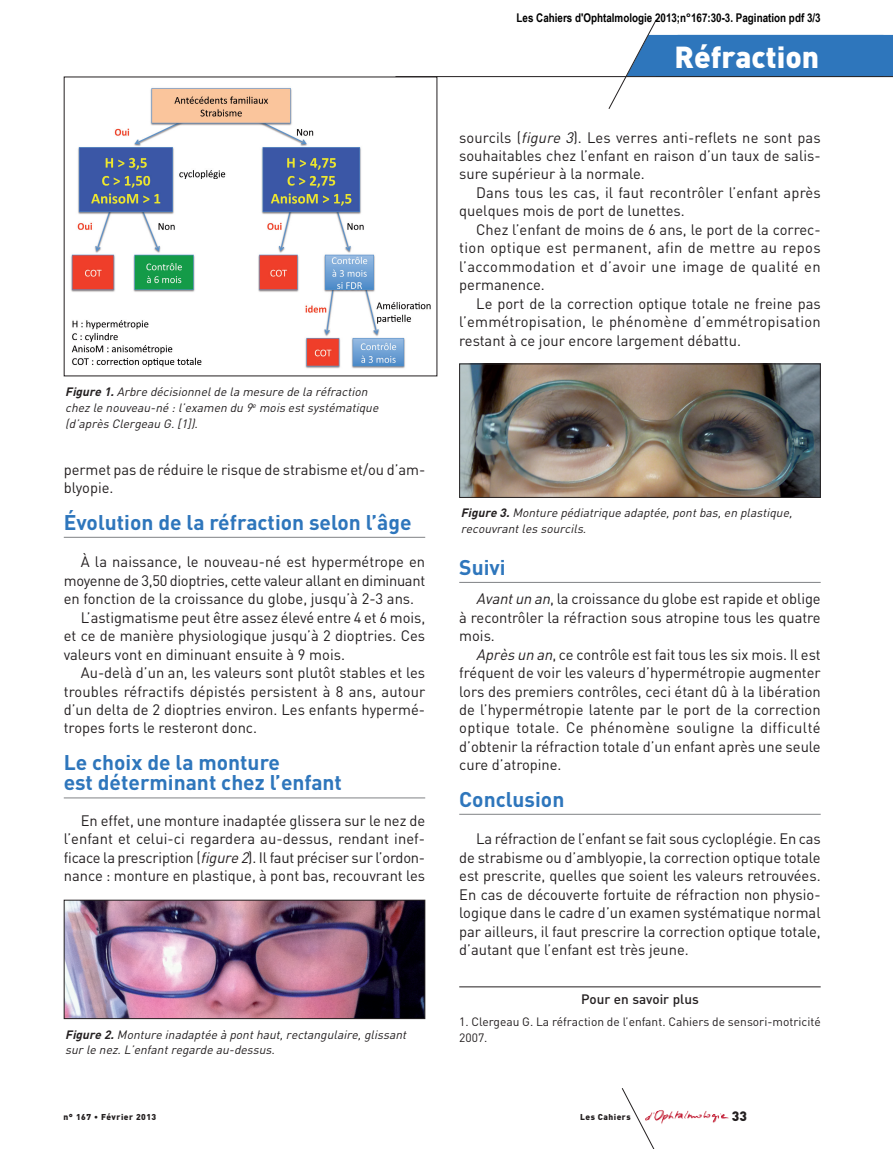
<style>
.page{position:relative;width:893px;height:1149px;background:#fff}
.page>*{position:absolute;margin:0;border:0;box-sizing:border-box;transform-origin:0 0}
.t1{font:900 30px "DIN";color:#fff}
.t2{font:700 21px/20.5px "DIN";color:#2e76bc}
.t3{font:15px/18.5px "DIN";color:#231f20;text-align:justify}
.t4{font:15px "DIN";letter-spacing:.025em;color:#231f20}
.t5{font:15px "DIN";letter-spacing:-.02em;color:#231f20}
.t6{font:15px "DIN";letter-spacing:.02em;color:#231f20}
.t7{font:500 13.5px "DIN";color:#231f20}
.t8{font:900 13.5px "DIN";color:#231f20}
.t9{font:italic 12px/15.8px "DIN";color:#231f20}
.t10{font:12px/16.5px "DIN";color:#231f20}
.t11{font:700 12px "Arial Narrow";color:#000}
.t12{font:900 8.4px "DIN";letter-spacing:.055em;color:#231f20}
.s1{font-weight:700}
.s2{font-style:italic}
</style>
<div class="page">
<hr style="left:64px;top:536px;width:361px;height:1px;background:#808285">
<hr style="left:64px;top:797px;width:361px;height:1px;background:#808285">
<img style="left:667px;top:1110px;width:62px;height:13px">
<svg style="left:622px;top:1088px;width:45px;height:60px"></svg>
<hr style="left:395px;top:76px;width:498px;height:1px;background:#231f20">
<svg style="left:608px;top:20px;width:285px;height:89px"></svg>
<hr style="left:459px;top:582px;width:362px;height:1px;background:#808285">
<hr style="left:459px;top:813px;width:362px;height:1px;background:#808285">
<hr style="left:459px;top:986px;width:362px;height:1px;background:#231f20">
<img style="left:71px;top:87px;width:360px;height:282px">
<img style="left:66px;top:901px;width:357px;height:115px">
<div style="left:64px;top:899px;width:361px;height:119px;border:1px solid #231f20"></div>
<img style="left:461px;top:365px;width:358px;height:130px">
<div style="left:459px;top:363px;width:362px;height:134px;border:1px solid #231f20"></div>
<p class="t11" style="left:517px;top:10px;width:306px">Les Cahiers d'Ophtalmologie 2013;n°167:30-3. Pagination pdf 3/3</p>
<p class="t1" style="left:674px;top:46px;width:146px">Réfraction</p>
<p class="t9" style="left:65px;top:385px;width:317px"><span class="s1">Figure 1.</span>Arbre décisionnelde la mesure de la réfraction chez le nouveau-né :l’examen du 9<sup>e</sup> mois estsystématique (d’après Clergeau G.[1]).</p>
<p class="t3" style="left:64px;top:462px;width:363px">permet pas de réduire le risque de strabisme et/ou d’am&shy;blyopie.</p>
<p class="t2" style="left:64px;top:514px;width:349px">Évolution de la réfraction selon l’âge</p>
<p class="t3" style="left:81px;top:554px;width:346px">À la naissance, le nouveau-né est hypermétrope en</p>
<p class="t5" style="left:64px;top:575px;width:363px">moyenne de 3,50 dioptries, cette valeur allant en diminuant</p>
<p class="t3" style="left:64px;top:591px;width:352px">en fonction de la croissance du globe, jusqu’à 2-3 ans.</p>
<p class="t3" style="left:81px;top:609px;width:346px">L’astigmatisme peut être assez élevé entre 4 et 6 mois,</p>
<p class="t3" style="left:64px;top:628px;width:363px">et ce de manière physiologique jusqu’à 2 dioptries. Ces</p>
<p class="t3" style="left:64px;top:646px;width:283px">valeurs vont en diminuant ensuite à 9 mois.</p>
<p class="t3" style="left:81px;top:665px;width:346px">Au-delà d’un an, les valeurs sont plutôt stables et les</p>
<p class="t3" style="left:64px;top:683px;width:363px">troubles réfractifs dépistés persistent à 8 ans, autour</p>
<p class="t3" style="left:64px;top:702px;width:363px">d’un delta de 2 dioptries environ. Les enfants hypermé-</p>
<p class="t3" style="left:64px;top:720px;width:195px">tropes forts le resteront donc.</p>
<p class="t2" style="left:64px;top:753px;width:280px">Le choix de la monture<br>est déterminant chez l’enfant</p>
<p class="t3" style="left:64px;top:812px;width:363px;text-indent:17px">En effet, une monture inadaptée glissera sur le nez de l’enfant et celui-ci regardera au-dessus, rendant inef - ficace la prescription (<span class="s2">figure 2</span>). Il faut préciser sur l’ordon - nance : monture en plastique, à pont bas, recouvrant les</p>
<p class="t9" style="left:65px;top:1027px;width:345px"><span class="s1">Figure 2.</span> Monture inadaptée à ponthaut,rectangulaire,glissant sur le nez.L’enfantregarde au-dessus.</p>
<p class="t3" style="left:459px;top:130px;width:363px">sourcils (<span class="s2">figure 3</span>). Les verres anti-reflets ne sont pas</p>
<p class="t3" style="left:459px;top:148px;width:363px">souhaitables chez l’enfant en raison d’un taux de salis-</p>
<p class="t3" style="left:459px;top:166px;width:187px">sure supérieur à la normale.</p>
<p class="t3" style="left:476px;top:185px;width:346px">Dans tous les cas, il faut recontrôler l’enfant après</p>
<p class="t3" style="left:459px;top:203px;width:227px">quelques mois de port de lunettes.</p>
<p class="t3" style="left:476px;top:222px;width:346px">Chez l’enfant de moins de 6 ans, le port de la correc-</p>
<p class="t4" style="left:459px;top:242px;width:363px">tion optique est permanent, afin de mettre au repos</p>
<p class="t4" style="left:459px;top:261px;width:363px">l’accommodation et d’avoir une image de qualité en</p>
<p class="t3" style="left:459px;top:277px;width:87px">permanence.</p>
<p class="t3" style="left:476px;top:296px;width:346px">Le port de la correction optique totale ne freine pas</p>
<p class="t6" style="left:459px;top:316px;width:363px">l’emmétropisation, le phénomène d’emmétropisation</p>
<p class="t3" style="left:459px;top:333px;width:283px">restant à ce jour encore largement débattu.</p>
<p class="t9" style="left:461px;top:506px;width:335px"><span class="s1">Figure 3.</span> Monture pédiatrique adaptée,pontbas,en plastique, recouvrantles sourcils.</p>
<p class="t2" style="left:459px;top:559px;width:48px">Suivi</p>
<p class="t3" style="left:476px;top:591px;width:346px"><span class="s2">Avantun an</span>, la croissance du globe est rapide et oblige</p>
<p class="t3" style="left:459px;top:609px;width:363px">à recontrôler la réfraction sous atropine tous les quatre</p>
<p class="t3" style="left:459px;top:628px;width:37px">mois.</p>
<p class="t3" style="left:476px;top:646px;width:346px"><span class="s2">Après un an</span>, ce contrôle est fait tous les six mois. Il est</p>
<p class="t3" style="left:459px;top:665px;width:363px">fréquent de voir les valeurs d’hypermétropie augmenter</p>
<p class="t3" style="left:459px;top:683px;width:363px">lors des premiers contrôles, ceci étant dû à la libération</p>
<p class="t3" style="left:459px;top:702px;width:363px">de l’hypermétropie latente par le port de la correction</p>
<p class="t4" style="left:459px;top:722px;width:363px">optique totale. Ce phénomène souligne la difficulté</p>
<p class="t3" style="left:459px;top:738px;width:363px">d’obtenir la réfraction totale d’un enfant après une seule</p>
<p class="t3" style="left:459px;top:757px;width:104px">cure d’atropine.</p>
<p class="t2" style="left:459px;top:790px;width:107px">Conclusion</p>
<p class="t3" style="left:459px;top:831px;width:363px;text-indent:17px">La réfraction de l’enfant se fait sous cycloplégie. En cas de strabisme ou d’amblyopie, la correction optique totale est prescrite, quelles que soient les valeurs retrouvées.<br>En cas de découverte fortuite de réfraction non physio - logique dans le cadre d’un examen systématique normal par ailleurs, il faut prescrire la correction optique totale, d’autant que l’enfant est très jeune.</p>
<p class="t7" style="left:581px;top:994px;width:119px">Pour en savoir plus</p>
<p class="t10" style="left:459px;top:1014px;width:363px">1. Clergeau G. La réfraction de l’enfant. Cahiers de sensori-motricité<br>2007.</p>
<p class="t12" style="left:64px;top:1113px;width:94px">n° 167 • Février 2013</p>
<p class="t12" style="left:580px;top:1113px;width:52px">Les Cahiers</p>
<p class="t8" style="left:732px;top:1110px;width:17px">33</p>
</div>
